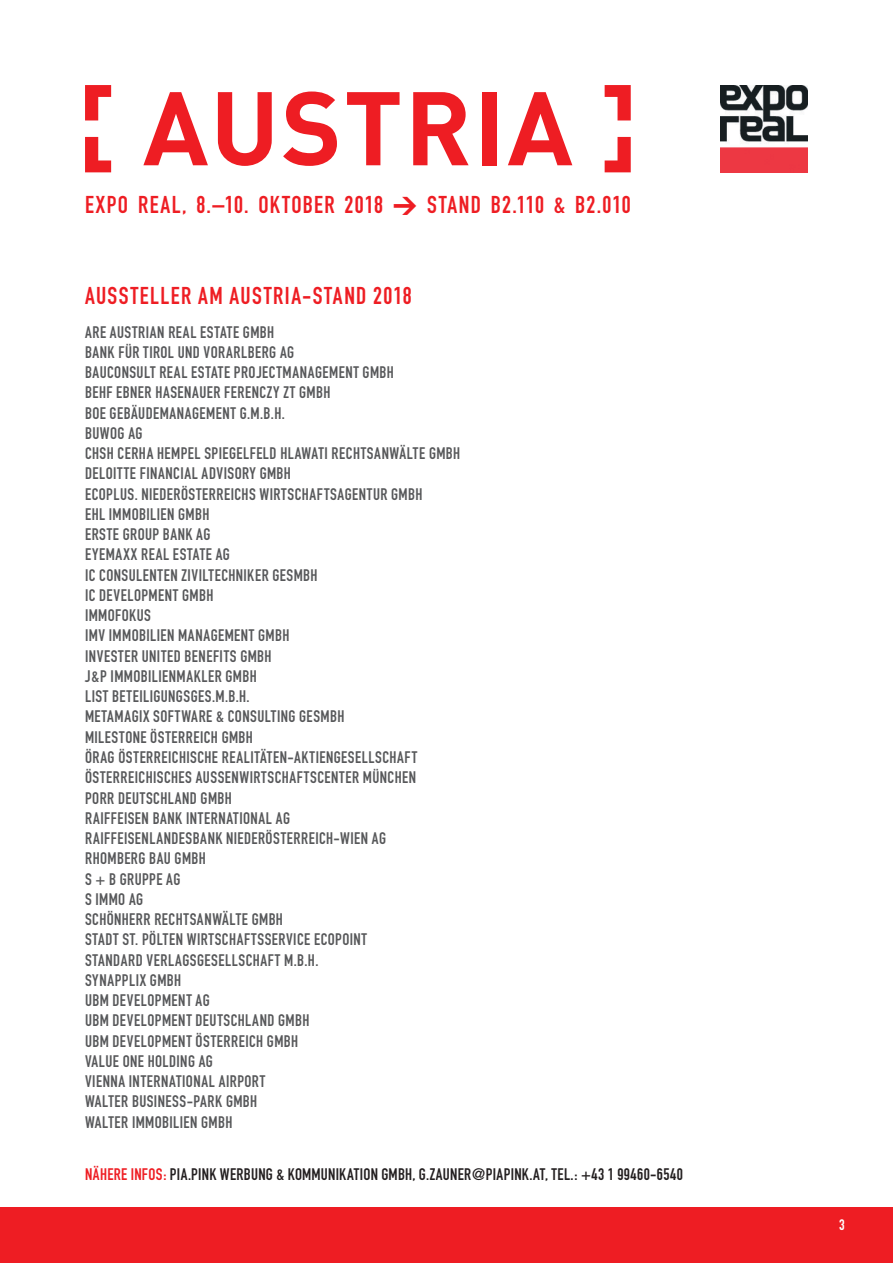
<style>
.page{position:relative;width:893px;height:1263px;background:#fff}
.page>*{position:absolute;margin:0;border:0;box-sizing:border-box;transform-origin:0 0}
.t1{font:24px "DIN Engschrift Alternate";letter-spacing:.055em;color:#ee1d23}
.t2{font:16.5px "DIN Engschrift Alternate";letter-spacing:.03em;color:#57585a}
.t3{font:16.5px "DIN Engschrift Alternate";letter-spacing:.015em;color:#231f20}
.t4{font:15px "DIN Engschrift Alternate";color:#fff}
.s1{font-family:"DIN";font-weight:900}
.s2{color:#ee1d23}
</style>
<div class="page">
<img style="left:720px;top:85px;width:88px;height:87px">
<svg style="left:143px;top:92px;width:65px;height:73px"></svg>
<svg style="left:218px;top:92px;width:54px;height:74px"></svg>
<svg style="left:283px;top:92px;width:54px;height:74px"></svg>
<svg style="left:347px;top:92px;width:53px;height:73px"></svg>
<svg style="left:413px;top:92px;width:56px;height:73px"></svg>
<div style="left:482px;top:92px;width:15px;height:73px;background:#ee1d23"></div>
<svg style="left:508px;top:92px;width:64px;height:73px"></svg>
<svg style="left:85px;top:85px;width:26px;height:35px"></svg>
<svg style="left:85px;top:137px;width:26px;height:35px"></svg>
<svg style="left:605px;top:137px;width:26px;height:35px"></svg>
<svg style="left:605px;top:85px;width:26px;height:35px"></svg>
<div style="left:0;top:1207px;width:893px;height:56px;background:#ee1d23"></div>
<p class="t1" style="left:85px;top:190px;width:547px">EXPO REAL, 8.–10. OKTOBER 2018 <span class="s1">&gt;</span> STAND B2.110 &amp; B2.010</p>
<p class="t1" style="left:85px;top:281px;width:328px">AUSSTELLER AM AUSTRIA-STAND 2018</p>
<p class="t2" style="left:85px;top:322px;width:191px">ARE AUSTRIAN REAL ESTATE GMBH</p>
<p class="t2" style="left:85px;top:342px;width:211px">BANK FÜR TIROL UND VORARLBERG AG</p>
<p class="t2" style="left:85px;top:363px;width:310px">BAUCONSULT REAL ESTATE PROJECTMANAGEMENT GMBH</p>
<p class="t2" style="left:85px;top:383px;width:247px">BEHF EBNER HASENAUER FERENCZY ZT GMBH</p>
<p class="t2" style="left:85px;top:403px;width:201px">BOE GEBÄUDEMANAGEMENT G.M.B.H.</p>
<p class="t2" style="left:85px;top:423px;width:59px">BUWOG AG</p>
<p class="t2" style="left:85px;top:444px;width:377px">CHSH CERHA HEMPEL SPIEGELFELD HLAWATI RECHTSANWÄLTE GMBH</p>
<p class="t2" style="left:85px;top:464px;width:207px">DELOITTE FINANCIAL ADVISORY GMBH</p>
<p class="t2" style="left:85px;top:484px;width:339px">ECOPLUS. NIEDERÖSTERREICHS WIRTSCHAFTSAGENTUR GMBH</p>
<p class="t2" style="left:85px;top:504px;width:126px">EHL IMMOBILIEN GMBH</p>
<p class="t2" style="left:85px;top:525px;width:127px">ERSTE GROUP BANK AG</p>
<p class="t2" style="left:85px;top:545px;width:146px">EYEMAXX REAL ESTATE AG</p>
<p class="t2" style="left:85px;top:565px;width:234px">IC CONSULENTEN ZIVILTECHNIKER GESMBH</p>
<p class="t2" style="left:85px;top:585px;width:130px">IC DEVELOPMENT GMBH</p>
<p class="t2" style="left:85px;top:606px;width:67px">IMMOFOKUS</p>
<p class="t2" style="left:85px;top:626px;width:206px">IMV IMMOBILIEN MANAGEMENT GMBH</p>
<p class="t2" style="left:85px;top:646px;width:188px">INVESTER UNITED BENEFITS GMBH</p>
<p class="t2" style="left:85px;top:666px;width:173px">J&amp;P IMMOBILIENMAKLER GMBH</p>
<p class="t2" style="left:85px;top:687px;width:166px">LIST BETEILIGUNGSGES.M.B.H.</p>
<p class="t2" style="left:85px;top:707px;width:261px">METAMAGIX SOFTWARE &amp; CONSULTING GESMBH</p>
<p class="t2" style="left:85px;top:727px;width:169px">MILESTONE ÖSTERREICH GMBH</p>
<p class="t2" style="left:85px;top:747px;width:334px">ÖRAG ÖSTERREICHISCHE REALITÄTEN-AKTIENGESELLSCHAFT</p>
<p class="t2" style="left:85px;top:768px;width:332px">ÖSTERREICHISCHES AUSSENWIRTSCHAFTSCENTER MÜNCHEN</p>
<p class="t2" style="left:85px;top:788px;width:148px">PORR DEUTSCHLAND GMBH</p>
<p class="t2" style="left:85px;top:808px;width:207px">RAIFFEISEN BANK INTERNATIONAL AG</p>
<p class="t2" style="left:85px;top:828px;width:303px">RAIFFEISENLANDESBANK NIEDERÖSTERREICH-WIEN AG</p>
<p class="t2" style="left:85px;top:849px;width:122px">RHOMBERG BAU GMBH</p>
<p class="t2" style="left:85px;top:869px;width:97px">S + B GRUPPE AG</p>
<p class="t2" style="left:85px;top:889px;width:60px">S IMMO AG</p>
<p class="t2" style="left:85px;top:909px;width:199px">SCHÖNHERR RECHTSANWÄLTE GMBH</p>
<p class="t2" style="left:85px;top:930px;width:284px">STADT ST. PÖLTEN WIRTSCHAFTSSERVICE ECOPOINT</p>
<p class="t2" style="left:85px;top:950px;width:235px">STANDARD VERLAGSGESELLSCHAFT M.B.H.</p>
<p class="t2" style="left:85px;top:970px;width:98px">SYNAPPLIX GMBH</p>
<p class="t2" style="left:85px;top:990px;width:126px">UBM DEVELOPMENT AG</p>
<p class="t2" style="left:85px;top:1011px;width:226px">UBM DEVELOPMENT DEUTSCHLAND GMBH</p>
<p class="t2" style="left:85px;top:1031px;width:215px">UBM DEVELOPMENT ÖSTERREICH GMBH</p>
<p class="t2" style="left:85px;top:1051px;width:129px">VALUE ONE HOLDING AG</p>
<p class="t2" style="left:85px;top:1071px;width:182px">VIENNA INTERNATIONAL AIRPORT</p>
<p class="t2" style="left:85px;top:1092px;width:174px">WALTER BUSINESS-PARK GMBH</p>
<p class="t2" style="left:85px;top:1112px;width:149px">WALTER IMMOBILIEN GMBH</p>
<p class="t3" style="left:85px;top:1164px;width:599px"><span class="s2">NÄHERE INFOS:</span> PIA.PINK WERBUNG &amp; KOMMUNIKATION GMBH, G.ZAUNER@PIAPINK.AT, TEL.: +43 1 99460-6540</p>
<p class="t4" style="left:839px;top:1216px;width:7px">3</p>
</div>
